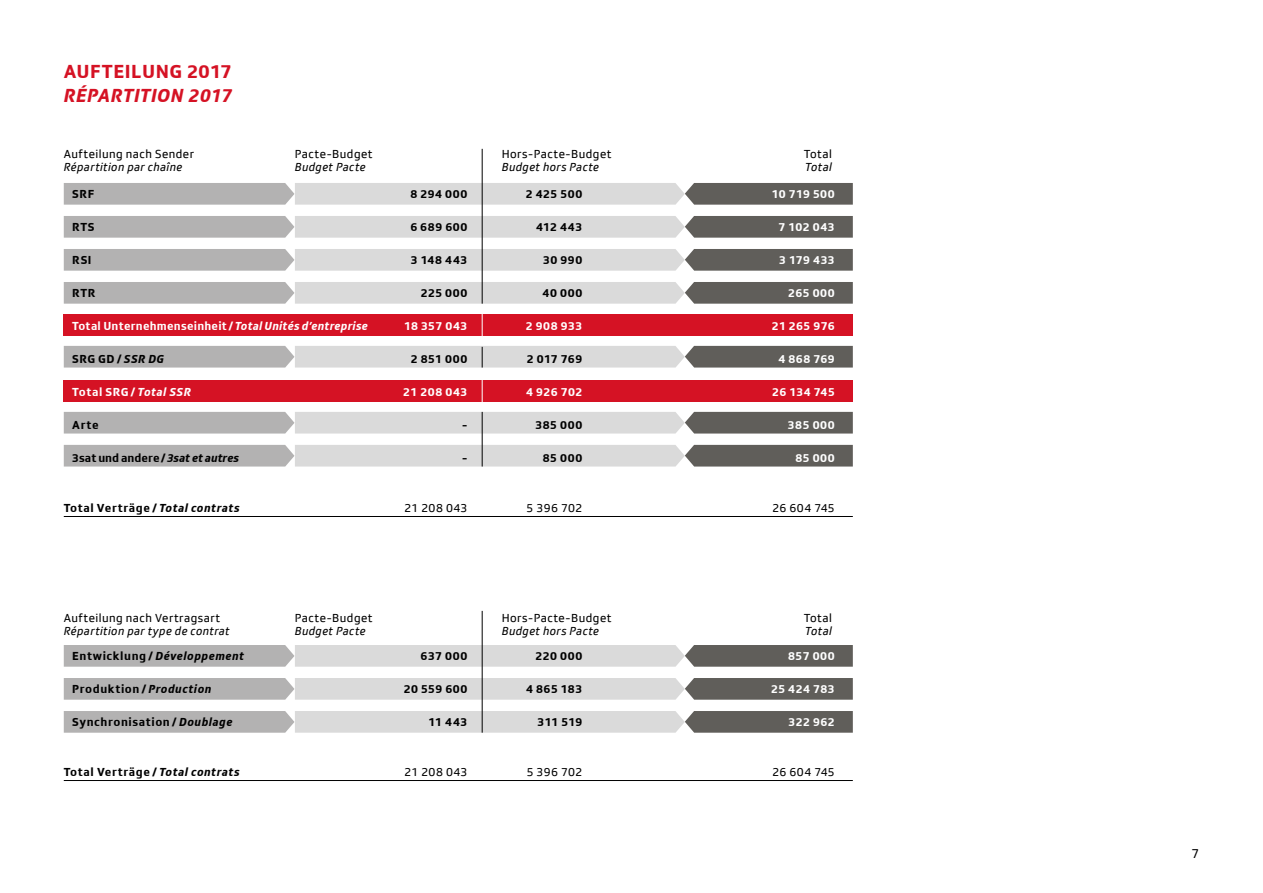
<style>
.page{position:relative;width:1263px;height:893px;background:#fff}
.page>*{position:absolute;margin:0;border:0;box-sizing:border-box;transform-origin:0 0}
.t1{font:italic 700 19.5px "SRGSSR Type";letter-spacing:.015em;color:#d51224}
.t2{font:700 19.5px "SRGSSR Type";letter-spacing:.025em;color:#d51224}
.t3{font:13.5px "SRGSSR Type";color:#000}
.t4{font:700 12px "SRGSSR Type";letter-spacing:.045em;color:#000}
.t5{font:700 12px "SRGSSR Type";letter-spacing:.035em;color:#fff}
.t6{font:12px "SRGSSR Type";letter-spacing:.04em;color:#000}
.t7{font:italic 12px "SRGSSR Type";letter-spacing:.035em;color:#000}
.t8{font:700 12px "SRGSSR Type";color:#000}
.t9{font:italic 700 12px "SRGSSR Type";letter-spacing:.045em;color:#000}
.s1{font-style:italic}
.s2{font-style:normal}
</style>
<div class="page">
<div style="left:64px;top:380px;width:789px;height:21px;background:#d51224"></div>
<div style="left:64px;top:314px;width:789px;height:21px;background:#d51224"></div>
<svg style="left:64px;top:183px;width:789px;height:22px;background:#b7b6b5"></svg>
<svg style="left:64px;top:216px;width:789px;height:22px;background:#b7b6b5"></svg>
<svg style="left:64px;top:249px;width:789px;height:22px;background:#b7b6b5"></svg>
<svg style="left:64px;top:282px;width:789px;height:22px;background:#b7b6b5"></svg>
<svg style="left:64px;top:412px;width:789px;height:22px;background:#b7b7b6"></svg>
<svg style="left:64px;top:445px;width:789px;height:22px;background:#b7b7b6"></svg>
<svg style="left:64px;top:645px;width:789px;height:22px;background:#b7b6b5"></svg>
<svg style="left:64px;top:678px;width:789px;height:22px;background:#b7b6b5"></svg>
<svg style="left:64px;top:711px;width:789px;height:22px;background:#b7b6b5"></svg>
<hr style="left:482px;top:611px;width:1px;height:122px;background:#000">
<hr style="left:64px;top:516px;width:789px;height:1px;background:#000">
<hr style="left:64px;top:780px;width:789px;height:1px;background:#000">
<hr style="left:482px;top:149px;width:1px;height:155px;background:#000">
<svg style="left:64px;top:346px;width:789px;height:22px;background:#b7b6b5"></svg>
<svg style="left:482px;top:314px;width:1px;height:22px"></svg>
<svg style="left:482px;top:380px;width:1px;height:22px"></svg>
<hr style="left:482px;top:412px;width:1px;height:55px;background:#000">
<h1 class="t2" style="left:64px;top:60px;width:170px">AUFTEILUNG 2017</h1>
<h1 class="t1" style="left:64px;top:84px;width:170px">RÉPARTITION 2017</h1>
<p class="t6" style="left:64px;top:147px;width:132px">Aufteilung nach Sender</p>
<p class="t6" style="left:295px;top:147px;width:79px">Pacte-Budget</p>
<p class="t6" style="left:502px;top:147px;width:111px">Hors-Pacte-Budget</p>
<p class="t6" style="left:804px;top:147px;width:30px">Total</p>
<p class="t7" style="left:64px;top:160px;width:120px">Répartition par chaîne</p>
<p class="t7" style="left:295px;top:160px;width:72px">Budget Pacte</p>
<p class="t7" style="left:502px;top:160px;width:99px">Budget hors Pacte</p>
<p class="t7" style="left:805px;top:160px;width:29px">Total</p>
<p class="t4" style="left:72px;top:187px;width:23px">SRF</p>
<p class="t4" style="left:410px;top:187px;width:59px">8 294 000</p>
<p class="t4" style="left:526px;top:187px;width:58px">2 425 500</p>
<p class="t5" style="left:772px;top:187px;width:65px">10 719 500</p>
<p class="t4" style="left:72px;top:220px;width:24px">RTS</p>
<p class="t4" style="left:410px;top:220px;width:59px">6 689 600</p>
<p class="t4" style="left:536px;top:220px;width:48px">412 443</p>
<p class="t5" style="left:778px;top:220px;width:58px">7 102 043</p>
<p class="t4" style="left:72px;top:253px;width:21px">RSI</p>
<p class="t4" style="left:411px;top:253px;width:58px">3 148 443</p>
<p class="t4" style="left:543px;top:253px;width:41px">30 990</p>
<p class="t5" style="left:779px;top:253px;width:57px">3 179 433</p>
<p class="t4" style="left:72px;top:286px;width:25px">RTR</p>
<p class="t4" style="left:421px;top:286px;width:48px">225 000</p>
<p class="t4" style="left:542px;top:286px;width:41px">40 000</p>
<p class="t5" style="left:788px;top:286px;width:48px">265 000</p>
<p class="t5" style="left:72px;top:319px;width:297px">Total Unternehmenseinheit/<span class="s1">Total Unités d’entreprise</span></p>
<p class="t5" style="left:404px;top:319px;width:65px">18 357 043</p>
<p class="t5" style="left:526px;top:319px;width:58px">2 908 933</p>
<p class="t5" style="left:772px;top:319px;width:65px">21 265 976</p>
<p class="t4" style="left:72px;top:352px;width:93px">SRG GD / <span class="s1">SSR DG</span></p>
<p class="t4" style="left:411px;top:352px;width:58px">2 851 000</p>
<p class="t4" style="left:527px;top:352px;width:57px">2 017 769</p>
<p class="t5" style="left:778px;top:352px;width:58px">4 868 769</p>
<p class="t5" style="left:72px;top:385px;width:120px">Total SRG / <span class="s1">Total SSR</span></p>
<p class="t5" style="left:403px;top:385px;width:66px">21 208 043</p>
<p class="t5" style="left:526px;top:385px;width:58px">4 926 702</p>
<p class="t5" style="left:772px;top:385px;width:64px">26 134 745</p>
<p class="t4" style="left:72px;top:418px;width:28px">Arte</p>
<p class="t4" style="left:462px;top:418px;width:7px">-</p>
<p class="t4" style="left:535px;top:418px;width:48px">385 000</p>
<p class="t5" style="left:788px;top:418px;width:48px">385 000</p>
<p class="t8" style="left:72px;top:451px;width:168px">3sat und andere/<span class="s1">3sat et autres</span></p>
<p class="t4" style="left:462px;top:451px;width:7px">-</p>
<p class="t4" style="left:543px;top:451px;width:41px">85 000</p>
<p class="t5" style="left:795px;top:451px;width:41px">85 000</p>
<p class="t4" style="left:64px;top:501px;width:177px">Total Verträge / <span class="s1">Total contrats</span></p>
<p class="t6" style="left:404px;top:501px;width:65px">21 208 043</p>
<p class="t6" style="left:527px;top:501px;width:57px">5 396 702</p>
<p class="t6" style="left:772px;top:501px;width:64px">26 604 745</p>
<p class="t6" style="left:64px;top:611px;width:158px">Aufteilung nach Vertragsart</p>
<p class="t6" style="left:295px;top:611px;width:79px">Pacte-Budget</p>
<p class="t6" style="left:502px;top:611px;width:111px">Hors-Pacte-Budget</p>
<p class="t6" style="left:804px;top:611px;width:30px">Total</p>
<p class="t7" style="left:64px;top:624px;width:167px">Répartition par type de contrat</p>
<p class="t7" style="left:295px;top:624px;width:72px">Budget Pacte</p>
<p class="t7" style="left:502px;top:624px;width:99px">Budget hors Pacte</p>
<p class="t7" style="left:805px;top:624px;width:29px">Total</p>
<p class="t9" style="left:72px;top:649px;width:173px"><span class="s2">Entwicklung /</span> Développement</p>
<p class="t4" style="left:421px;top:649px;width:48px">637 000</p>
<p class="t4" style="left:535px;top:649px;width:48px">220 000</p>
<p class="t5" style="left:788px;top:649px;width:48px">857 000</p>
<p class="t4" style="left:72px;top:682px;width:141px">Produktion / <span class="s1">Production</span></p>
<p class="t4" style="left:404px;top:682px;width:65px">20 559 600</p>
<p class="t4" style="left:526px;top:682px;width:58px">4 865 183</p>
<p class="t5" style="left:771px;top:682px;width:65px">25 424 783</p>
<p class="t4" style="left:72px;top:715px;width:162px">Synchronisation / <span class="s1">Doublage</span></p>
<p class="t4" style="left:429px;top:715px;width:40px">11 443</p>
<p class="t4" style="left:538px;top:715px;width:46px">311 519</p>
<p class="t5" style="left:789px;top:715px;width:48px">322 962</p>
<p class="t4" style="left:64px;top:765px;width:177px">Total Verträge / <span class="s1">Total contrats</span></p>
<p class="t6" style="left:404px;top:765px;width:65px">21 208 043</p>
<p class="t6" style="left:527px;top:765px;width:57px">5 396 702</p>
<p class="t6" style="left:772px;top:765px;width:64px">26 604 745</p>
<p class="t3" style="left:1191px;top:846px;width:9px">7</p>
</div>
